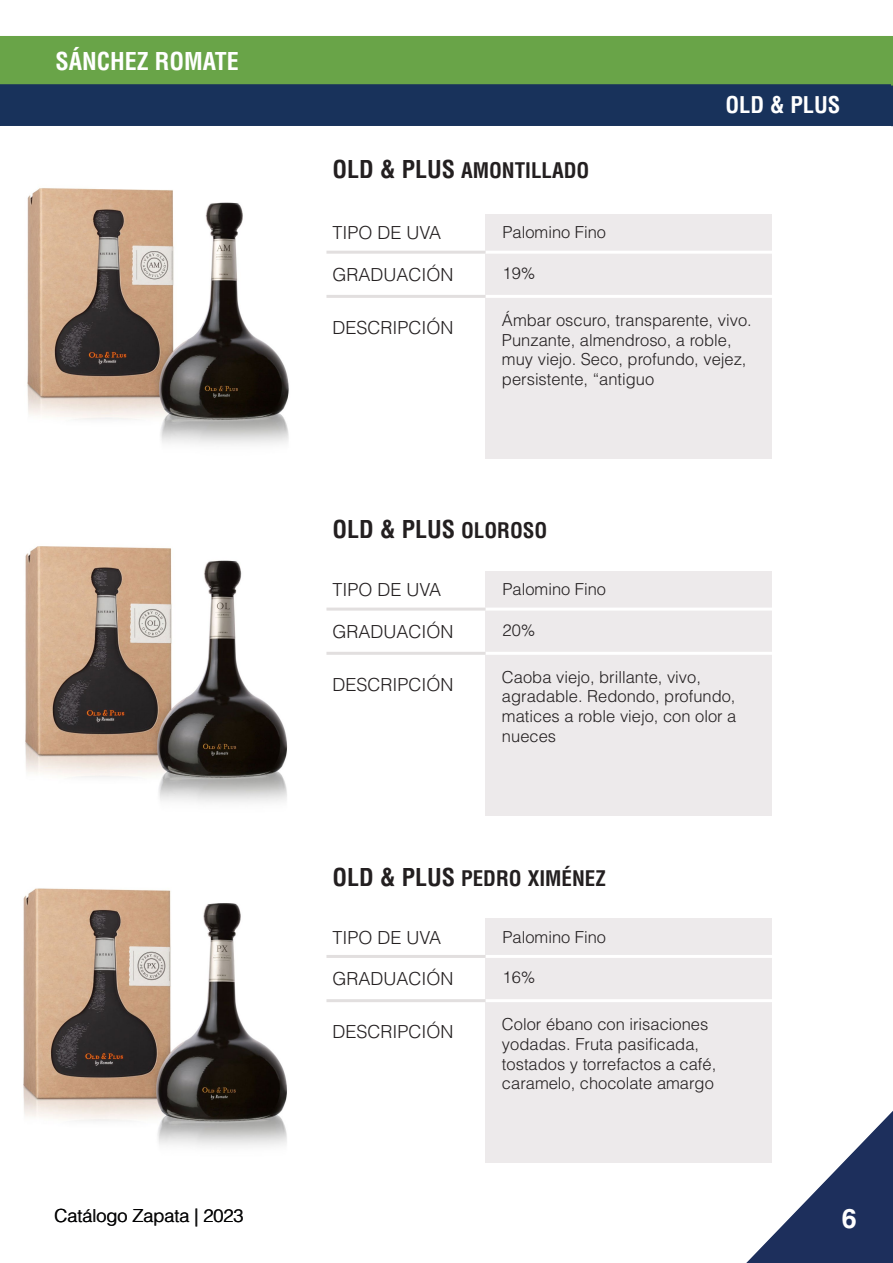
<style>
.page{position:relative;width:893px;height:1263px;background:#fff}
.page>*{position:absolute;margin:0;border:0;box-sizing:border-box;transform-origin:0 0}
.t1{font:700 27px "Helvetica LT Std";color:#fff}
.t2{font:700 condensed 24px "Helvetica LT Std";color:#fff}
.t3{font:700 condensed 24px "Helvetica LT Std";color:#231f20}
.t4{font:700 condensed 22.5px "Helvetica LT Std";color:#fff}
.t5{font:700 condensed 21px "Helvetica LT Std";color:#231f20}
.t6{font:300 18px "Helvetica LT Std";color:#231f20}
.t7{font:300 18px "Helvetica LT Std";color:#000001}
.t8{font:300 16.5px/19.8px "Helvetica LT Std";color:#231f20}
.s1{font-size:24px}
.s2{font-size:21px}
</style>
<div class="page">
<div style="left:486px;top:214px;width:286px;height:244px;background:#edeaeb"></div>
<hr style="left:477px;top:251px;width:305px;height:3px;background:#fff">
<hr style="left:477px;top:295px;width:305px;height:3px;background:#fff">
<hr style="left:326px;top:251px;width:160px;height:3px;background:#e2dfdf">
<hr style="left:326px;top:295px;width:160px;height:3px;background:#e2dfdf">
<div style="left:486px;top:571px;width:286px;height:244px;background:#edeaeb"></div>
<hr style="left:477px;top:608px;width:305px;height:3px;background:#fff">
<hr style="left:477px;top:652px;width:305px;height:3px;background:#fff">
<hr style="left:326px;top:608px;width:160px;height:3px;background:#e2dfdf">
<hr style="left:326px;top:652px;width:160px;height:3px;background:#e2dfdf">
<div style="left:486px;top:918px;width:286px;height:245px;background:#edeaeb"></div>
<hr style="left:477px;top:955px;width:305px;height:3px;background:#fff">
<hr style="left:477px;top:999px;width:305px;height:3px;background:#fff">
<hr style="left:326px;top:955px;width:160px;height:3px;background:#e2dfdf">
<hr style="left:326px;top:999px;width:160px;height:3px;background:#e2dfdf">
<svg style="left:746px;top:1111px;width:147px;height:152px"></svg>
<img style="left:27px;top:188px;width:262px;height:257px">
<img style="left:25px;top:546px;width:263px;height:257px">
<img style="left:23px;top:888px;width:264px;height:259px">
<svg style="left:0;top:36px;width:893px;height:90px;background:#436f50"></svg>
<p class="t2" style="left:56px;top:46px;width:185px">SÁNCHEZ ROMATE</p>
<p class="t2" style="left:55px;top:47px;width:156px">MARTÍN CODAX</p>
<p class="t5" style="left:332px;top:157px;width:259px"><span class="s1">OLD &amp; PLUS</span> AMONTILLADO</p>
<p class="t4" style="left:731px;top:92px;width:98px">ALBARIÑO</p>
<p class="t4" style="left:725px;top:91px;width:117px">OLD &amp; PLUS</p>
<p class="t6" style="left:332px;top:222px;width:110px">TIPO DE UVA</p>
<p class="t6" style="left:332px;top:263px;width:123px">GRADUACIÓN</p>
<p class="t6" style="left:332px;top:316px;width:122px">DESCRIPCIÓN</p>
<p class="t8" style="left:502px;top:222px;width:105px">Palomino Fino</p>
<p class="t8" style="left:502px;top:263px;width:35px">19%</p>
<p class="t8" style="left:502px;top:310px;width:251px">Ámbar oscuro, transparente, vivo.<br>Punzante, almendroso, a roble, muy viejo. Seco, profundo, vejez, persistente, “antiguo</p>
<p class="t3" style="left:332px;top:514px;width:217px">OLD &amp; PLUS <span class="s2">OLOROSO</span></p>
<p class="t6" style="left:332px;top:579px;width:110px">TIPO DE UVA</p>
<p class="t6" style="left:332px;top:620px;width:123px">GRADUACIÓN</p>
<p class="t6" style="left:332px;top:673px;width:122px">DESCRIPCIÓN</p>
<p class="t8" style="left:502px;top:579px;width:105px">Palomino Fino</p>
<p class="t8" style="left:502px;top:620px;width:35px">20%</p>
<p class="t8" style="left:502px;top:667px;width:236px">Caoba viejo, brillante, vivo, agradable. Redondo, profundo, matices a roble viejo, con olor a nueces</p>
<p class="t5" style="left:332px;top:865px;width:275px"><span class="s1">OLD &amp; PLUS</span> PEDRO XIMÉNEZ</p>
<p class="t6" style="left:332px;top:926px;width:110px">TIPO DE UVA</p>
<p class="t6" style="left:332px;top:967px;width:123px">GRADUACIÓN</p>
<p class="t6" style="left:332px;top:1021px;width:122px">DESCRIPCIÓN</p>
<p class="t8" style="left:502px;top:927px;width:105px">Palomino Fino</p>
<p class="t8" style="left:502px;top:967px;width:35px">16%</p>
<p class="t8" style="left:502px;top:1014px;width:216px">Color ébano con irisaciones yodadas. Fruta pasificada, tostados y torrefactos a café, caramelo, chocolate amargo</p>
<p class="t7" style="left:54px;top:1204px;width:191px">Catálogo Zapata | 2023</p>
<p class="t1" style="left:842px;top:1202px;width:17px">6</p>
</div>
